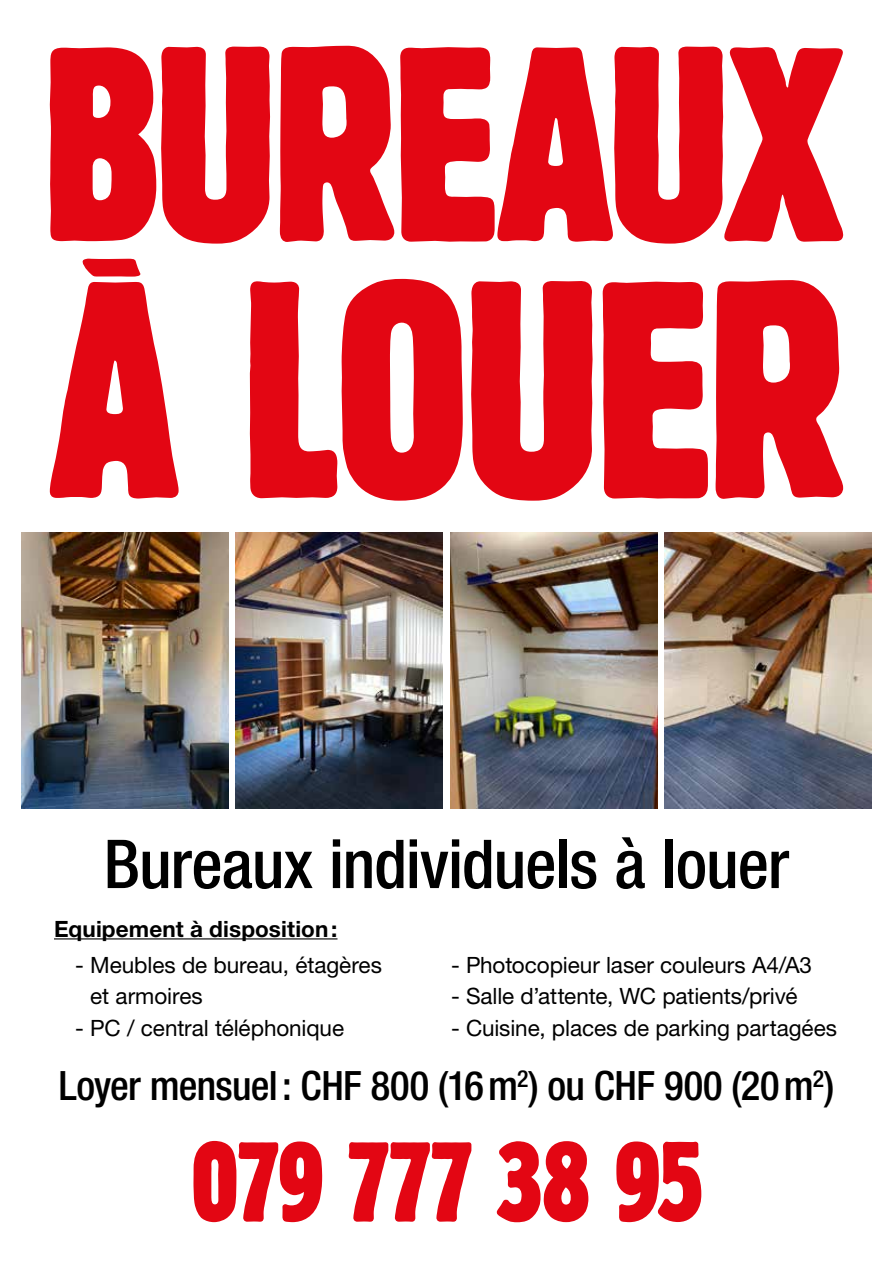
<style>
.page{position:relative;width:893px;height:1263px;background:#fff}
.page>*{position:absolute;margin:0;border:0;box-sizing:border-box;transform-origin:0 0}
.t1{font:112.5px "Block BE Extra Cn";letter-spacing:-.015em;color:#e30613}
.t2{font:500 condensed 67.5px "Helvetica Neue LT Std";letter-spacing:-.015em;color:#000}
.t3{font:500 condensed 40.5px "Helvetica Neue LT Std";letter-spacing:-.015em;color:#000}
.t4{font:22.5px/31.5px "Helvetica Neue LT Std";letter-spacing:-.005em;color:#000}
.t5{font:700 22.5px "Helvetica Neue LT Std";letter-spacing:.005em;color:#000}
</style>
<div class="page">
<svg style="left:50px;top:46px;width:793px;height:198px;fill:#e30613"></svg>
<svg style="left:50px;top:279px;width:793px;height:222px;fill:#e30613"></svg>
<svg style="left:82px;top:259px;width:59px;height:18px"></svg>
<hr style="left:54px;top:938px;width:283px;height:1px;background:#000">
<img style="left:21px;top:532px;width:207px;height:276px">
<img style="left:236px;top:532px;width:207px;height:276px">
<img style="left:665px;top:532px;width:207px;height:276px">
<img style="left:450px;top:532px;width:207px;height:276px">
<h2 class="t2" style="left:104px;top:824px;width:687px">Bureaux individuels à louer</h2>
<p class="t5" style="left:54px;top:915px;width:285px">Equipement à disposition:</p>
<p class="t4" style="left:90px;top:949px;width:293px;text-indent:-15px">- Meubles de bureau, étagères et armoires</p>
<p class="t4" style="left:75px;top:1012px;width:270px">- PC / central téléphonique</p>
<p class="t4" style="left:451px;top:949px;width:363px">- Photocopieur laser couleurs A4/A3</p>
<p class="t4" style="left:451px;top:980px;width:348px">- Salle d’attente, WC patients/privé</p>
<p class="t4" style="left:451px;top:1012px;width:388px">- Cuisine, places de parking partagées</p>
<h3 class="t3" style="left:59px;top:1062px;width:777px">Loyer mensuel: CHF 800 (16m<sup>2</sup>) ou CHF 900 (20m<sup>2</sup>)</h3>
<h1 class="t1" style="left:190px;top:1118px;width:514px">079 777 38 95</h1>
</div>
